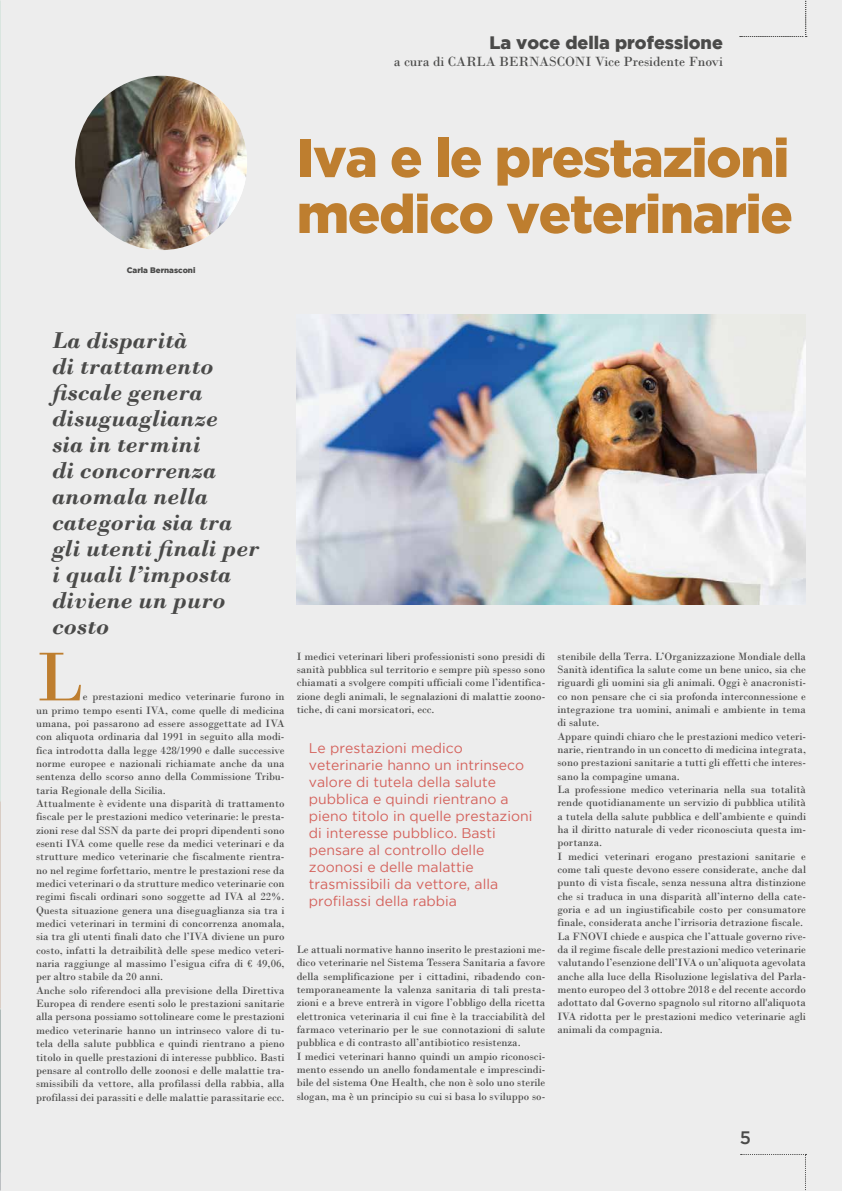
<style>
.page{position:relative;width:842px;height:1191px;background:#ededed}
.page>*{position:absolute;margin:0;border:0;box-sizing:border-box;transform-origin:0 0}
.t1{font:72.7px "Bodoni";color:#be7e2f}
.t2{font:900 54px/56px "Gotham";letter-spacing:-.025em;color:#be7e2f}
.t3{font:italic 700 24px/26px "Bodoni";color:#4a4a49}
.t4{font:900 18px "Gotham";color:#4a4a49}
.t5{font:500 18px "Gotham";color:#4a4a49}
.t6{font:14px/17px "Gotham";color:#d4625c}
.t7{font:14px "Bodoni";color:#4a4a49}
.t8{font:11.1px/13.3px "Bodoni";color:#4a4a49}
.t9{font:900 8px "Gotham";color:#4a4a49}
</style>
<div class="page">
<img style="left:75px;top:76px;width:172px;height:174px">
<svg style="left:740px;top:0;width:67px;height:37px"></svg>
<svg style="left:741px;top:1154px;width:65px;height:37px"></svg>
<img style="left:297px;top:314px;width:509px;height:291px">
<h3 class="t4" style="left:489px;top:32px;width:235px">La voce della professione</h3>
<p class="t7" style="left:394px;top:53px;width:331px">a cura di CARLA BERNASCONI Vice Presidente Fnovi</p>
<p class="t9" style="left:127px;top:265px;width:70px">Carla Bernasconi</p>
<h2 class="t2" style="left:297px;top:128px;width:498px">Iva e le prestazioni medico veterinarie</h2>
<h3 class="t3" style="left:52px;top:327px;width:209px">La disparità<br>di trattamento fiscale genera disuguaglianze<br>sia in termini<br>di concorrenza anomala nella categoria sia tra gli utenti finali per i quali l’imposta diviene un puro costo</h3>
<h1 class="t1" style="left:36px;top:633px;width:48px">L</h1>
<p class="t8" style="left:36px;top:690px;width:250px;text-indent:47px">e prestazioni medico veterinarie furono in un primo tempo esenti IVA, come quelle di medicina umana, poi passarono ad essere assoggettate ad IVA con aliquota ordinaria dal 1991 in seguito alla modi&shy;fica introdotta dalla legge 428/1990 e dalle successive norme europee e nazionali richiamate anche da una sentenza dello scorso anno della Commissione Tribu&shy;taria Regionale della Sicilia.<br>Attualmente è evidente una disparità di trattamento fiscale per le prestazioni medico veterinarie: le presta&shy;zioni rese dal SSN da parte dei propri dipendenti sono esenti IVA come quelle rese da medici veterinari e da strutture medico veterinarie che fiscalmente rientra&shy;no nel regime forfettario, mentre le prestazioni rese da medici veterinari o da strutture medico veterinarie con regimi fiscali ordinari sono soggette ad IVA al 22%.<br>Questa situazione genera una diseguaglianza sia tra i medici veterinari in termini di concorrenza anomala, sia tra gli utenti finali dato che l’IVA diviene un puro costo, infatti la detraibilità delle spese medico veteri&shy;naria raggiunge al massimo l’esigua cifra di € 49,06, per altro stabile da 20 anni.<br>Anche solo riferendoci alla previsione della Direttiva Europea di rendere esenti solo le prestazioni sanitarie alla persona possiamo sottolineare come le prestazioni medico veterinarie hanno un intrinseco valore di tu&shy;tela della salute pubblica e quindi rientrano a pieno titolo in quelle prestazioni di interesse pubblico. Basti pensare al controllo delle zoonosi e delle malattie tra&shy;smissibili da vettore, alla profilassi della rabbia, alla profilassi dei parassiti e delle malattie parassitarie ecc.</p>
<p class="t8" style="left:297px;top:649px;width:250px;text-align:justify">I medici veterinari liberi professionisti sono presidi di sanità pubblica sul territorio e sempre più spesso sono chiamati a svolgere compiti ufficiali come l’identifica&shy;zione degli animali, le segnalazioni di malattie zoono&shy;tiche, di cani morsicatori, ecc.</p>
<p class="t6" style="left:309px;top:739px;width:225px">Le prestazioni medico veterinarie hanno un intrinseco valore di tutela della salute pubblica e quindi rientrano a pieno titolo in quelle prestazioni di interesse pubblico. Basti pensare al controllo delle zoonosi e delle malattie trasmissibili da vettore, alla profilassi della rabbia</p>
<p class="t8" style="left:297px;top:942px;width:250px">Le attuali normative hanno inserito le prestazioni me&shy;dico veterinarie nel Sistema Tessera Sanitaria a favore della semplificazione per i cittadini, ribadendo con&shy;temporaneamente la valenza sanitaria di tali presta&shy;zioni e a breve entrerà in vigore l’obbligo della ricetta elettronica veterinaria il cui fine è la tracciabilità del farmaco veterinario per le sue connotazioni di salute pubblica e di contrasto all’antibiotico resistenza.<br>I medici veterinari hanno quindi un ampio riconosci&shy;mento essendo un anello fondamentale e imprescindi&shy;bile del sistema One Health, che non è solo uno sterile slogan, ma è un principio su cui si basa lo sviluppo so-</p>
<p class="t8" style="left:557px;top:649px;width:250px">stenibile della Terra. L’Organizzazione Mondiale della Sanità identifica la salute come un bene unico, sia che riguardi gli uomini sia gli animali. Oggi è anacronisti&shy;co non pensare che ci sia profonda interconnessione e integrazione tra uomini, animali e ambiente in tema di salute.<br>Appare quindi chiaro che le prestazioni medico veteri&shy;narie, rientrando in un concetto di medicina integrata, sono prestazioni sanitarie a tutti gli effetti che interes&shy;sano la compagine umana.<br>La professione medico veterinaria nella sua totalità rende quotidianamente un servizio di pubblica utilità a tutela della salute pubblica e dell’ambiente e quindi ha il diritto naturale di veder riconosciuta questa im&shy;portanza.<br>I medici veterinari erogano prestazioni sanitarie e come tali queste devono essere considerate, anche dal punto di vista fiscale, senza nessuna altra distinzione che si traduca in una disparità all’interno della cate&shy;goria e ad un ingiustificabile costo per consumatore finale, considerata anche l’irrisoria detrazione fiscale.<br>La FNOVI chiede e auspica che l’attuale governo rive&shy;da il regime fiscale delle prestazioni medico veterinarie valutando l’esenzione dell’IVA o un’aliquota agevolata anche alla luce della Risoluzione legislativa del Parla&shy;mento europeo del 3 ottobre 2018 e del recente accordo adottato dal Governo spagnolo sul ritorno all'aliquota IVA ridotta per le prestazioni medico veterinarie agli animali da compagnia.</p>
<h3 class="t5" style="left:740px;top:1127px;width:13px">5</h3>
</div>
